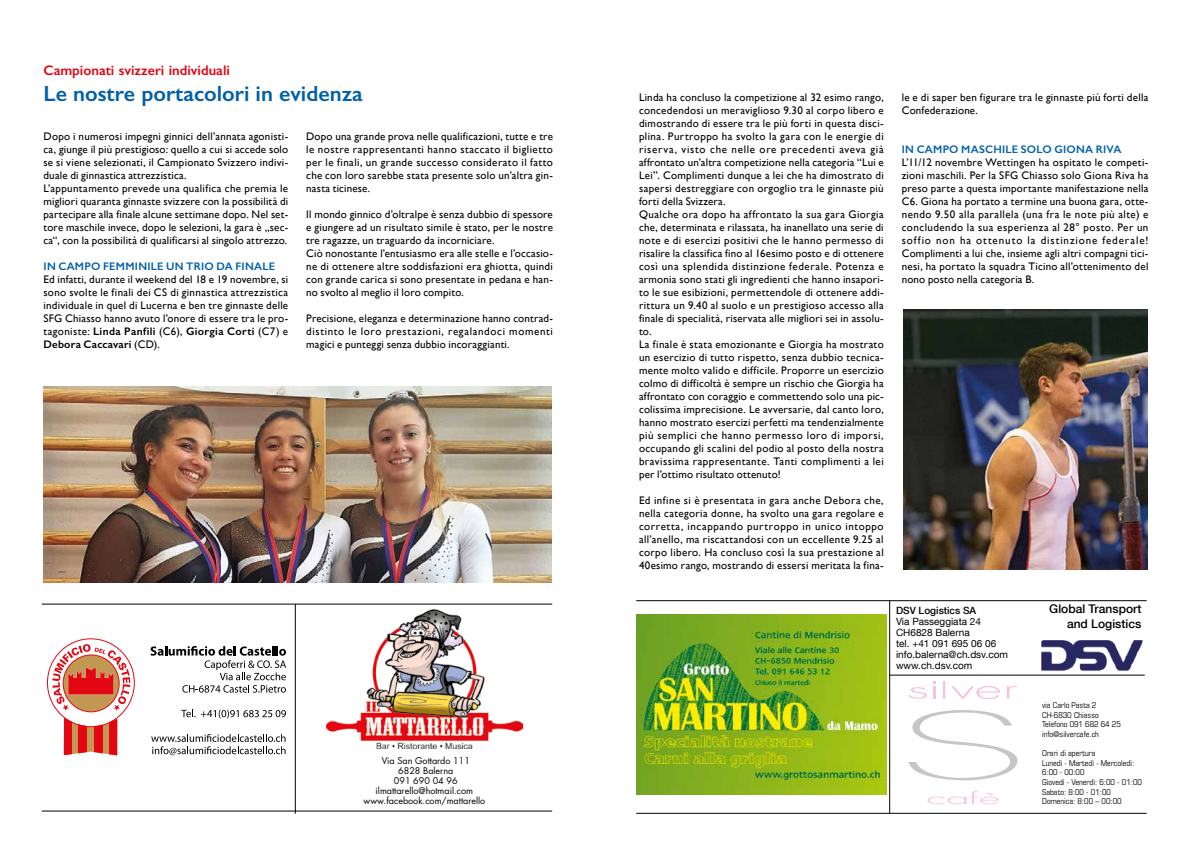
<style>
.page{position:relative;width:1191px;height:842px;background:#fff}
.page>*{position:absolute;margin:0;border:0;box-sizing:border-box;transform-origin:0 0}
.t1{font:600 22px "Gill Sans";color:#0060ab}
.t2{font:600 14px "Gill Sans";color:#e30613}
.t3{font:500 12px/14.4px "Helvetica Neue LT Com";color:#000;text-align:right}
.t4{font:11px/13px "Gill Sans";letter-spacing:.025em;color:#000;text-align:justify}
.t5{font:600 11px "Gill Sans";letter-spacing:.025em;color:#0060ab}
.t6{font:10px/11px "Helvetica Neue LT Com";color:#000}
.t7{font:500 10px "Helvetica Neue LT Com";color:#000}
.t8{font:9px/10px "Futura CE";color:#000;text-align:center}
.t9{font:condensed 8px/9.6px "Eurostile";color:#000}
.s1{font-weight:600}
</style>
<div class="page">
<hr style="left:295px;top:604px;width:1px;height:210px;background:#000">
<hr style="left:42px;top:604px;width:510px;height:1px;background:#000">
<svg style="left:47px;top:638px;width:88px;height:118px"></svg>
<svg style="left:150px;top:646px;width:136px;height:47px"></svg>
<svg style="left:181px;top:709px;width:105px;height:9px"></svg>
<svg style="left:151px;top:734px;width:134px;height:21px"></svg>
<img style="left:326px;top:609px;width:196px;height:140px">
<hr style="left:42px;top:811px;width:510px;height:1px;background:#000">
<hr style="left:636px;top:600px;width:510px;height:1px;background:#000">
<hr style="left:636px;top:813px;width:510px;height:1px;background:#000">
<hr style="left:889px;top:601px;width:1px;height:212px;background:#000">
<hr style="left:889px;top:675px;width:255px;height:1px;background:#000">
<img style="left:1041px;top:640px;width:102px;height:31px">
<svg style="left:908px;top:710px;width:110px;height:71px"></svg>
<svg style="left:943px;top:681px;width:2px;height:18px"></svg>
<svg style="left:951px;top:686px;width:49px;height:13px"></svg>
<svg style="left:1007px;top:686px;width:10px;height:13px"></svg>
<svg style="left:933px;top:681px;width:2px;height:18px"></svg>
<svg style="left:908px;top:687px;width:19px;height:12px"></svg>
<svg style="left:927px;top:791px;width:72px;height:13px"></svg>
<img style="left:636px;top:614px;width:250px;height:181px">
<img style="left:44px;top:387px;width:507px;height:195px">
<img style="left:903px;top:309px;width:244px;height:260px">
<p class="t2" style="left:44px;top:62px;width:188px">Campionati svizzeri individuali</p>
<h1 class="t1" style="left:44px;top:80px;width:321px">Le nostre portacolori in evidenza</h1>
<p class="t4" style="left:306px;top:130px;width:248px">Dopo una grande prova nelle qualificazioni, tutte e tre le nostre rappresentanti hanno staccato il biglietto per le finali, un grande successo considerato il fatto che con loro sarebbe stata presente solo un’altra gin&shy;nasta ticinese.</p>
<p class="t4" style="left:306px;top:208px;width:248px;text-align:left">Il mondo ginnico d’oltralpe è senza dubbio di spessore e giungere ad un risultato simile è stato, per le nostre tre ragazze, un traguardo da incorniciare.<br>Ciò nonostante l’entusiasmo era alle stelle e l’occasio&shy;ne di ottenere altre soddisfazioni era ghiotta, quindi con grande carica si sono presentate in pedana e han&shy;no svolto al meglio il loro compito.</p>
<p class="t4" style="left:306px;top:312px;width:248px">Precisione, eleganza e determinazione hanno contrad&shy;distinto le loro prestazioni, regalandoci momenti magici e punteggi senza dubbio incoraggianti.</p>
<p class="t4" style="left:44px;top:130px;width:246px;text-align:left">Dopo i numerosi impegni ginnici dell’annata agonisti&shy;ca, giunge il più prestigioso: quello a cui si accede solo se si viene selezionati, il Campionato Svizzero indivi&shy;duale di ginnastica attrezzistica.<br>L’appuntamento prevede una qualifica che premia le migliori quaranta ginnaste svizzere con la possibilità di partecipare alla finale alcune settimane dopo. Nel set&shy;tore maschile invece, dopo le selezioni, la gara è „sec&shy;ca“, con la possibilità di qualificarsi al singolo attrezzo.</p>
<p class="t5" style="left:44px;top:260px;width:233px">IN CAMPO FEMMINILE UN TRIO DA FINALE</p>
<p class="t4" style="left:44px;top:273px;width:246px">Ed infatti, durante il weekend del 18 e 19 novembre, si sono svolte le finali dei CS di ginnastica attrezzistica individuale in quel di Lucerna e ben tre ginnaste delle SFG Chiasso hanno avuto l’onore di essere tra le pro&shy;tagoniste: <span class="s1">Linda Panfili</span> (C6), <span class="s1">Giorgia Corti</span> (C7) e <span class="s1">Debora Caccavari</span> (CD).</p>
<p class="t8" style="left:364px;top:756px;width:123px">Via San Gottardo 111<br>6828 Balerna<br>091 690 04 96 ilmattarello@hotmail.com www.facebook.com/mattarello</p>
<p class="t4" style="left:639px;top:91px;width:246px;text-align:left">Linda ha concluso la competizione al 32 esimo rango, concedendosi un meraviglioso 9.30 al corpo libero e dimostrando di essere tra le più forti in questa disci&shy;plina. Purtroppo ha svolto la gara con le energie di riserva, visto che nelle ore precedenti aveva già affrontato un’altra competizione nella categoria “Lui e Lei”. Complimenti dunque a lei che ha dimostrato di sapersi destreggiare con orgoglio tra le ginnaste più forti della Svizzera.<br>Qualche ora dopo ha affrontato la sua gara Giorgia che, determinata e rilassata, ha inanellato una serie di note e di esercizi positivi che le hanno permesso di risalire la classifica fino al 16esimo posto e di ottenere così una splendida distinzione federale. Potenza e armonia sono stati gli ingredienti che hanno insapori&shy;to le sue esibizioni, permettendole di ottenere addi&shy;rittura un 9.40 al suolo e un prestigioso accesso alla finale di specialità, riservata alle migliori sei in assolu&shy;to.<br>La finale è stata emozionante e Giorgia ha mostrato un esercizio di tutto rispetto, senza dubbio tecnica&shy;mente molto valido e difficile. Proporre un esercizio colmo di difficoltà è sempre un rischio che Giorgia ha affrontato con coraggio e commettendo solo una pic&shy;colissima imprecisione. Le avversarie, dal canto loro, hanno mostrato esercizi perfetti ma tendenzialmente più semplici che hanno permesso loro di imporsi, occupando gli scalini del podio al posto della nostra bravissima rappresentante. Tanti complimenti a lei per l’ottimo risultato ottenuto!</p>
<p class="t4" style="left:639px;top:494px;width:246px">Ed infine si è presentata in gara anche Debora che, nella categoria donne, ha svolto una gara regolare e corretta, incappando purtroppo in unico intoppo all’anello, ma riscattandosi con un eccellente 9.25 al corpo libero. Ha concluso così la sua prestazione al 40esimo rango, mostrando di essersi meritata la fina-</p>
<p class="t4" style="left:901px;top:91px;width:248px">le e di saper ben figurare tra le ginnaste più forti della<br>Confederazione.</p>
<p class="t5" style="left:901px;top:143px;width:221px">IN CAMPO MASCHILE SOLO GIONA RIVA</p>
<p class="t4" style="left:901px;top:156px;width:248px">L’11/12 novembre Wettingen ha ospitato le competi&shy;zioni maschili. Per la SFG Chiasso solo Giona Riva ha preso parte a questa importante manifestazione nella C6. Giona ha portato a termine una buona gara, otte&shy;nendo 9.50 alla parallela (una fra le note più alte) e concludendo la sua esperienza al 28° posto. Per un soffio non ha ottenuto la distinzione federale!<br>Complimenti a lui che, insieme agli altri compagni tici&shy;nesi, ha portato la squadra Ticino all’ottenimento del nono posto nella categoria B.</p>
<p class="t7" style="left:896px;top:604px;width:82px">DSV Logistics SA</p>
<p class="t6" style="left:896px;top:616px;width:113px">Via Passeggiata 24<br>CH6828 Balerna<br>tel. +41 091 695 06 06 info.balerna@ch.dsv.com www.ch.dsv.com</p>
<p class="t3" style="left:1049px;top:602px;width:94px">Global Transport and Logistics</p>
<p class="t9" style="left:1042px;top:700px;width:80px">via Carlo Pasta 2<br>CH-6830 Chiasso<br>Telefono 091 682 64 25 info@silvercafe.ch</p>
<p class="t9" style="left:1042px;top:748px;width:101px">Orari di apertura<br>Lunedì - Martedì - Mercoledì:<br>6:00 - 00:00<br>Giovedì - Venerdì: 6:00 - 01:00<br>Sabato: 8:00 - 01:00<br>Domenica: 8:00 – 00:00</p>
</div>
